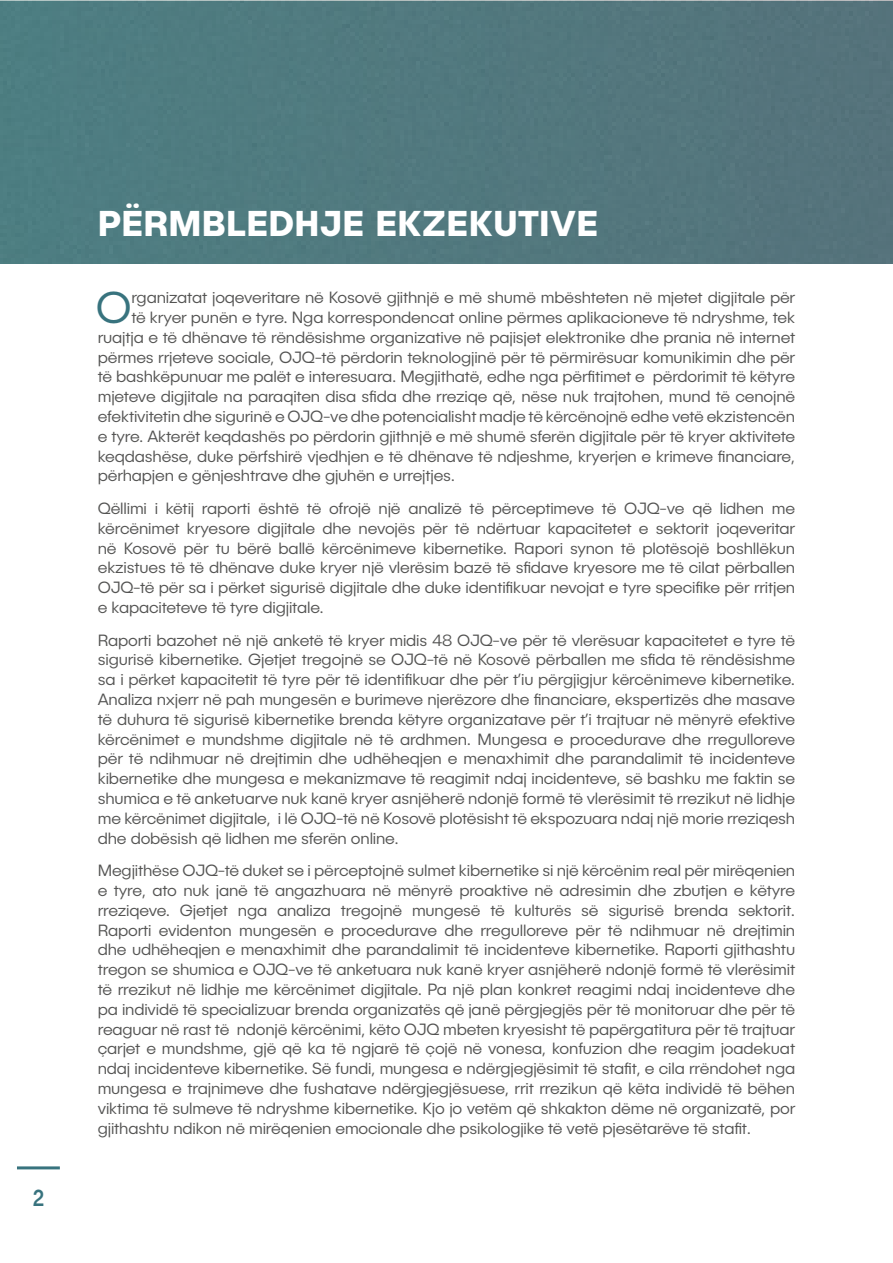
<style>
.page{position:relative;width:893px;height:1263px;background:#fff}
.page>*{position:absolute;margin:0;border:0;box-sizing:border-box;transform-origin:0 0}
.t1{font:300 45.15px "Publica Sans";color:#38737e}
.t2{font:700 36px "Publica Sans";letter-spacing:.01em;color:#fff}
.t3{font:500 23.4px "Publica Sans";color:#38737e;scale:.83 1}
.t4{font:300 16.5px/19.8px "Publica Sans";letter-spacing:-.01em;color:#545453;text-align:justify}
</style>
<div class="page">
<div style="left:1px;top:1px;width:892px;height:263px;background:#51797e"></div>
<hr style="left:17px;top:1166px;width:43px;height:3px;background:#38737e">
<p class="t3" style="left:33px;top:1182px;width:15px">2</p>
<p class="t2" style="left:98px;top:200px;width:502px">PËRMBLEDHJE EKZEKUTIVE</p>
<p class="t1" style="left:96px;top:280px;width:37px">O</p>
<p class="t4" style="left:131px;top:287px;width:665px">rganizatat joqeveritare në Kosovë gjithnjë e më shumë mbështeten në mjetet digjitale për</p>
<p class="t4" style="left:131px;top:307px;width:665px">të kryer punën e tyre. Nga korrespondencat online përmes aplikacioneve të ndryshme, tek</p>
<p class="t4" style="left:98px;top:327px;width:699px">ruajtja e të dhënave të rëndësishme organizative në pajisjet elektronike dhe prania në internet</p>
<p class="t4" style="left:98px;top:347px;width:699px">përmes rrjeteve sociale, OJQ-të përdorin teknologjinë për të përmirësuar komunikimin dhe për</p>
<p class="t4" style="left:98px;top:366px;width:699px">të bashkëpunuar me palët e interesuara. Megjithatë, edhe nga përfitimet e përdorimit të këtyre</p>
<p class="t4" style="left:98px;top:386px;width:699px">mjeteve digjitale na paraqiten disa sfida dhe rreziqe që, nëse nuk trajtohen, mund të cenojnë</p>
<p class="t4" style="left:98px;top:406px;width:699px">efektivitetin dhe sigurinë e OJQ-ve dhe potencialisht madje të kërcënojnë edhe vetë ekzistencën</p>
<p class="t4" style="left:98px;top:426px;width:699px">e tyre. Akterët keqdashës po përdorin gjithnjë e më shumë sferën digjitale për të kryer aktivitete</p>
<p class="t4" style="left:98px;top:446px;width:699px">keqdashëse, duke përfshirë vjedhjen e të dhënave të ndjeshme, kryerjen e krimeve financiare,</p>
<p class="t4" style="left:98px;top:465px;width:359px">përhapjen e gënjeshtrave dhe gjuhën e urrejtjes.</p>
<p class="t4" style="left:98px;top:498px;width:699px">Qëllimi i këtij raporti është të ofrojë një analizë të përceptimeve të OJQ-ve që lidhen me kërcënimet kryesore digjitale dhe nevojës për të ndërtuar kapacitetet e sektorit joqeveritar në Kosovë për tu bërë ballë kërcënimeve kibernetike. Rapori synon të plotësojë boshllëkun ekzistues të të dhënave duke kryer një vlerësim bazë të sfidave kryesore me të cilat përballen OJQ-të për sa i përket sigurisë digjitale dhe duke identifikuar nevojat e tyre specifike për rritjen e kapaciteteve të tyre digjitale.</p>
<p class="t4" style="left:98px;top:629px;width:699px">Raporti bazohet në një anketë të kryer midis 48 OJQ-ve për të vlerësuar kapacitetet e tyre të sigurisë kibernetike. Gjetjet tregojnë se OJQ-të në Kosovë përballen me sfida të rëndësishme sa i përket kapacitetit të tyre për të identifikuar dhe për t’iu përgjigjur kërcënimeve kibernetike.<br>Analiza nxjerr në pah mungesën e burimeve njerëzore dhe financiare, ekspertizës dhe masave të duhura të sigurisë kibernetike brenda këtyre organizatave për t’i trajtuar në mënyrë efektive kërcënimet e mundshme digjitale në të ardhmen. Mungesa e procedurave dhe rregulloreve për të ndihmuar në drejtimin dhe udhëheqjen e menaxhimit dhe parandalimit të incidenteve kibernetike dhe mungesa e mekanizmave të reagimit ndaj incidenteve, së bashku me faktin se shumica e të anketuarve nuk kanë kryer asnjëherë ndonjë formë të vlerësimit të rrezikut në lidhje me kërcënimet digjitale, i lë OJQ-të në Kosovë plotësisht të ekspozuara ndaj një morie rreziqesh dhe dobësish që lidhen me sferën online.</p>
<p class="t4" style="left:98px;top:860px;width:699px">Megjithëse OJQ-të duket se i përceptojnë sulmet kibernetike si një kërcënim real për mirëqenien e tyre, ato nuk janë të angazhuara në mënyrë proaktive në adresimin dhe zbutjen e këtyre rreziqeve. Gjetjet nga analiza tregojnë mungesë të kulturës së sigurisë brenda sektorit.<br>Raporti evidenton mungesën e procedurave dhe rregulloreve për të ndihmuar në drejtimin dhe udhëheqjen e menaxhimit dhe parandalimit të incidenteve kibernetike. Raporti gjithashtu tregon se shumica e OJQ-ve të anketuara nuk kanë kryer asnjëherë ndonjë formë të vlerësimit të rrezikut në lidhje me kërcënimet digjitale. Pa një plan konkret reagimi ndaj incidenteve dhe pa individë të specializuar brenda organizatës që janë përgjegjës për të monitoruar dhe për të reaguar në rast të ndonjë kërcënimi, këto OJQ mbeten kryesisht të papërgatitura për të trajtuar çarjet e mundshme, gjë që ka të ngjarë të çojë në vonesa, konfuzion dhe reagim joadekuat ndaj incidenteve kibernetike. Së fundi, mungesa e ndërgjegjësimit të stafit, e cila rrëndohet nga mungesa e trajnimeve dhe fushatave ndërgjegjësuese, rrit rrezikun që këta individë të bëhen viktima të sulmeve të ndryshme kibernetike. Kjo jo vetëm që shkakton dëme në organizatë, por gjithashtu ndikon në mirëqenien emocionale dhe psikologjike të vetë pjesëtarëve të stafit.</p>
</div>
